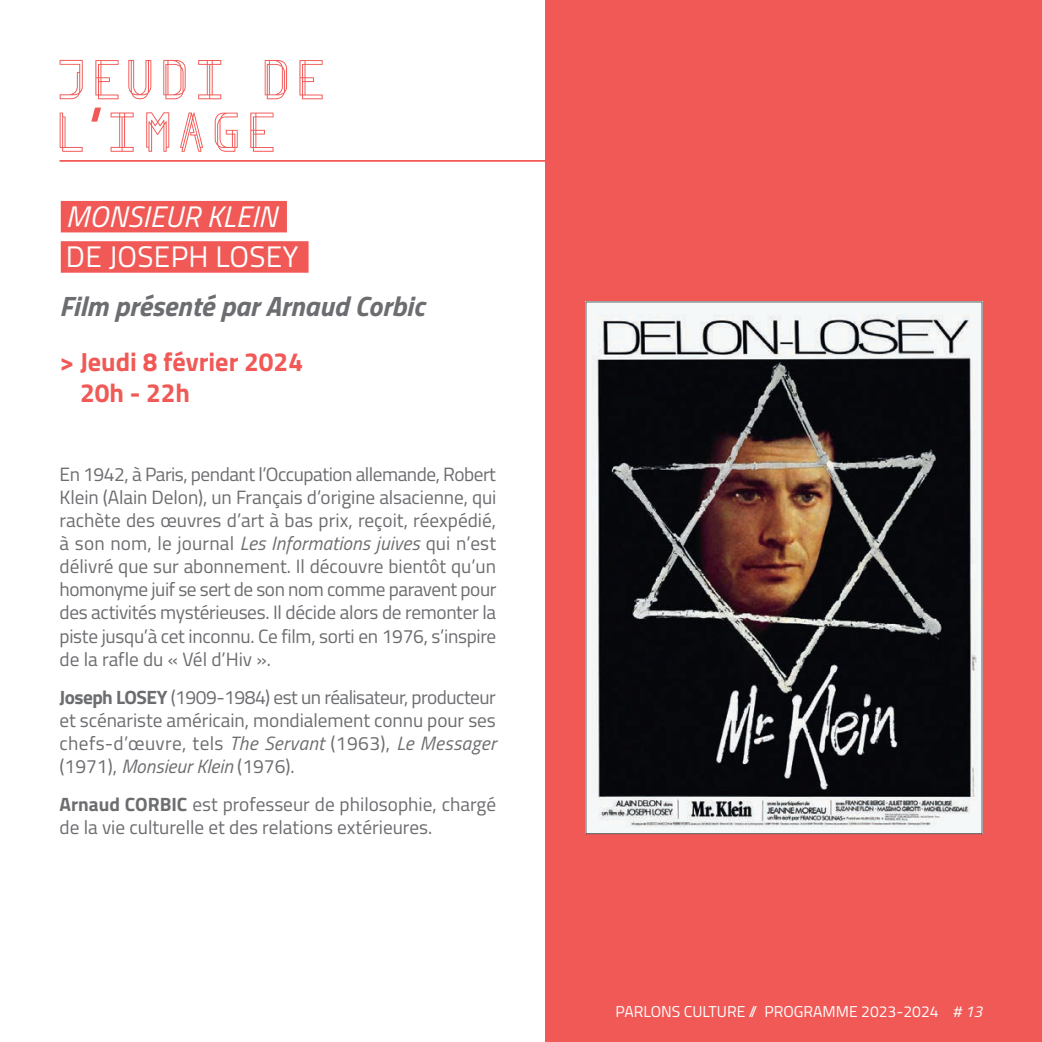
<style>
.page{position:relative;width:1042px;height:1042px;background:#fff}
.page>*{position:absolute;margin:0;border:0;box-sizing:border-box;transform-origin:0 0}
.t1{font:61.25px/52.5px "Finity";color:#f05956}
.t2{font:italic 29.75px "Titillium";letter-spacing:.01em;color:#fff}
.t3{font:29.75px "Titillium";letter-spacing:.01em;color:#fff}
.t4{font:italic 700 28px "Titillium";color:#6c6d70}
.t5{font:700 26.25px/31.5px "Titillium";color:#f05956}
.t6{font:19.25px/23.1px "Titillium";color:#6c6d70;text-align:justify}
.t7{font:15.75px "Titillium";color:#fff}
.s1{font-family:"Aller"}
.s2{font-style:italic}
.s3{font-weight:700}
</style>
<div class="page">
<div style="left:546px;top:0;width:496px;height:1042px;background:#f05956"></div>
<div style="left:61px;top:201px;width:226px;height:31px;background:#f05956"></div>
<div style="left:61px;top:241px;width:247px;height:32px;background:#f05956"></div>
<hr style="left:60px;top:160px;width:518px;height:2px;background:#f05956">
<img style="left:587px;top:303px;width:393px;height:529px">
<p class="t1" style="left:53px;top:52px;width:275px">JEUDI DE<br>L<span class="s1">’</span>IMAGE</p>
<p class="t2" style="left:66px;top:195px;width:213px">MONSIEUR KLEIN</p>
<p class="t3" style="left:66px;top:235px;width:234px">DE JOSEPH LOSEY</p>
<p class="t4" style="left:60px;top:284px;width:366px">Film présenté par Arnaud Corbic</p>
<p class="t5" style="left:80px;top:344px;width:224px;text-indent:-20px">&gt; Jeudi 8 février 2024<br>20h - 22h</p>
<p class="t6" style="left:60px;top:462px;width:438px">En 1942, à Paris, pendant l’Occupation allemande, Robert Klein (Alain Delon), un Français d’origine alsacienne, qui rachète des œuvres d’art à bas prix, reçoit, réexpédié, à son nom, le journal <span class="s2">Les Informations juives</span> qui n’est délivré que sur abonnement. Il découvre bientôt qu’un homonyme juif se sert de son nom comme paravent pour des activités mystérieuses. Il décide alors de remonter la piste jusqu’à cet inconnu. Ce film, sorti en 1976, s’inspire de la rafle du « Vél d’Hiv ».</p>
<p class="t6" style="left:60px;top:684px;width:438px"><span class="s3">Joseph LOSEY</span> (1909-1984) est un réalisateur, producteur et scénariste américain, mondialement connu pour ses chefs-d’œuvre, tels <span class="s2">The Servant</span> (1963), <span class="s2">Le Messager </span>(1971), <span class="s2">Monsieur Klein</span> (1976).</p>
<p class="t6" style="left:60px;top:792px;width:438px"><span class="s3">Arnaud CORBIC</span> est professeur de philosophie, chargé de la vie culturelle et des relations extérieures.</p>
<p class="t7" style="left:615px;top:1000px;width:368px">PARLONS CULTURE // PROGRAMME 2023-2024 <span class="s2"># 13</span></p>
</div>
